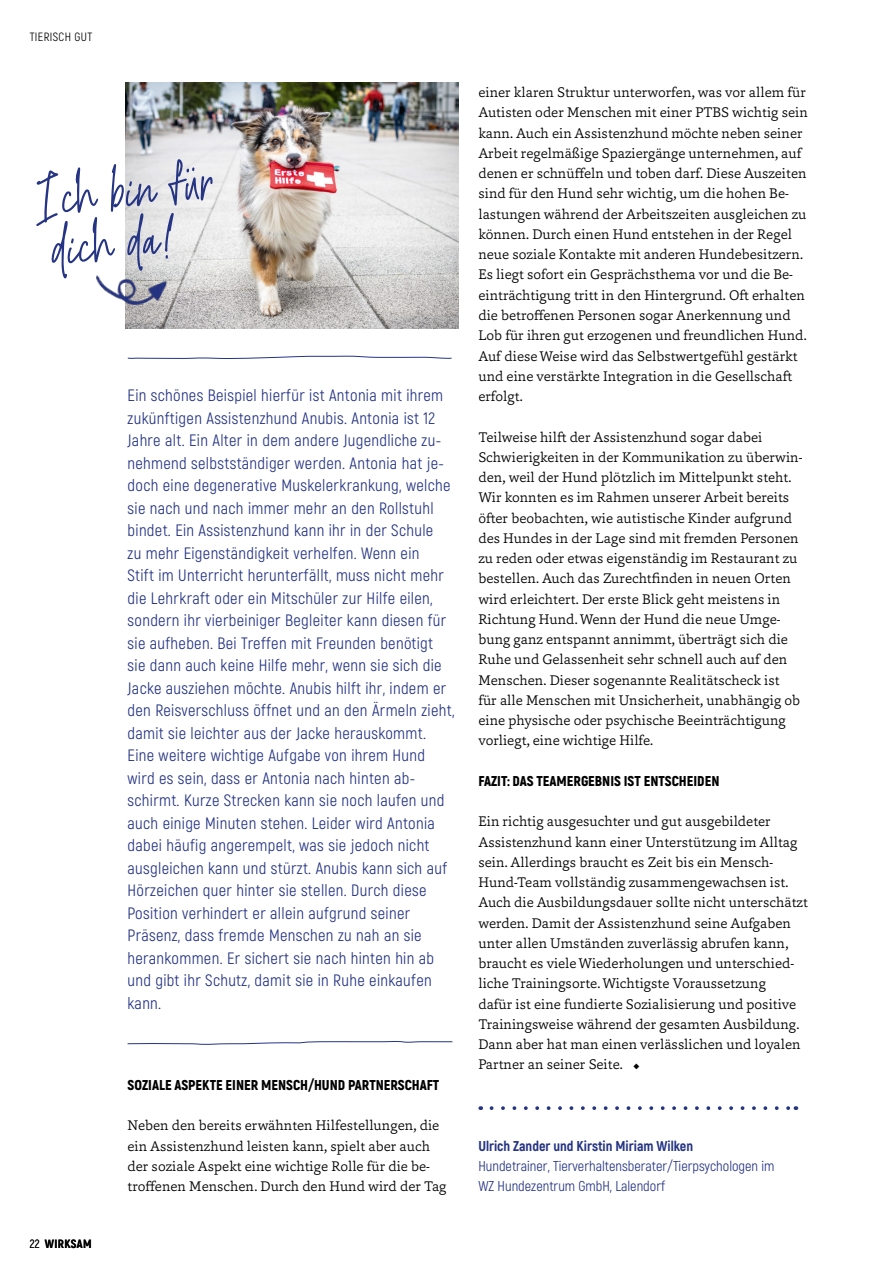
<style>
.page{position:relative;width:893px;height:1276px;background:#fff}
.page>*{position:absolute;margin:0;border:0;box-sizing:border-box;transform-origin:0 0}
.t1{font:69px/50.8px "River Jade";color:#253483}
.t2{font:16.5px/22.5px "Akrobat";letter-spacing:.02em;color:#253483}
.t3{font:300 14.25px/20.2px "Capita";color:#000}
.t4{font:14.25px/20.2px "Akrobat";color:#253483}
.t5{font:900 14.25px "Akrobat";color:#000}
.t6{font:800 14.25px "Akrobat";color:#253483}
.t7{font:12px "Akrobat";letter-spacing:.03em;color:#000}
.t8{font:800 12px "Akrobat";letter-spacing:.03em;color:#000}
.s1{font-weight:400}
.s2{font-family:"Minion Pro";font-weight:400}
</style>
<div class="page">
<svg style="left:127px;top:355px;width:325px;height:4px"></svg>
<svg style="left:127px;top:1041px;width:326px;height:4px"></svg>
<svg style="left:491px;top:1106px;width:305px;height:4px"></svg>
<img style="left:126px;top:83px;width:333px;height:245px">
<img style="left:96px;top:264px;width:76px;height:47px">
<p class="t7" style="left:30px;top:29px;width:64px">TIERISCH GUT</p>
<h1 class="t1" style="left:31px;top:176px;width:182px;rotate:-6deg">Ich bin für dich da!</h1>
<p class="t2" style="left:128px;top:384px;width:328px">Ein schönes Beispiel hierfür ist Antonia mit ihrem zukünftigen Assistenzhund Anubis. Antonia ist 12<br>Jahre alt. Ein Alter in dem andere Jugendliche zu&shy;nehmend selbstständiger werden. Antonia hat je&shy;doch eine degenerative Muskelerkrankung, welche sie nach und nach immer mehr an den Rollstuhl bindet. Ein Assistenzhund kann ihr in der Schule<br>zu mehr Eigenständigkeit verhelfen. Wenn ein<br>Stift im Unterricht herunterfällt, muss nicht mehr die Lehrkraft oder ein Mitschüler zur Hilfe eilen, sondern ihr vierbeiniger Begleiter kann diesen für sie aufheben. Bei Treffen mit Freunden benötigt sie dann auch keine Hilfe mehr, wenn sie sich die Jacke ausziehen möchte. Anubis hilft ihr, indem er den Reisverschluss öffnet und an den Ärmeln zieht, damit sie leichter aus der Jacke herauskommt.<br>Eine weitere wichtige Aufgabe von ihrem Hund wird es sein, dass er Antonia nach hinten ab&shy;schirmt. Kurze Strecken kann sie noch laufen und auch einige Minuten stehen. Leider wird Antonia dabei häufig angerempelt, was sie jedoch nicht ausgleichen kann und stürzt. Anubis kann sich auf Hörzeichen quer hinter sie stellen. Durch diese Position verhindert er allein aufgrund seiner Präsenz, dass fremde Menschen zu nah an sie herankommen. Er sichert sie nach hinten hin ab und gibt ihr Schutz, damit sie in Ruhe einkaufen kann.</p>
<p class="t8" style="left:30px;top:1236px;width:63px"><span class="s1">22</span> WIRKSAM</p>
<p class="t5" style="left:128px;top:1075px;width:313px">SOZIALE ASPEKTE EINER MENSCH/HUND PARTNERSCHAFT</p>
<p class="t3" style="left:128px;top:1115px;width:320px">Neben den bereits erwähnten Hilfestellungen, die ein Assistenzhund leisten kann, spielt aber auch der soziale Aspekt eine wichtige Rolle für die be&shy;troffenen Menschen. Durch den Hund wird der Tag</p>
<p class="t3" style="left:478px;top:82px;width:331px">einer klaren Struktur unterworfen, was vor allem für Autisten oder Menschen mit einer PTBS wichtig sein kann. Auch ein Assistenzhund möchte neben seiner Arbeit regelmäßige Spaziergänge unternehmen, auf denen er schnüffeln und toben darf. Diese Auszeiten sind für den Hund sehr wichtig, um die hohen Be&shy;lastungen während der Arbeitszeiten ausgleichen zu können. Durch einen Hund entstehen in der Regel neue soziale Kontakte mit anderen Hundebesitzern.<br>Es liegt sofort ein Gesprächsthema vor und die Be&shy;einträchtigung tritt in den Hintergrund. Oft erhalten die betroffenen Personen sogar Anerkennung und Lob für ihren gut erzogenen und freundlichen Hund.<br>Auf diese Weise wird das Selbstwertgefühl gestärkt und eine verstärkte Integration in die Gesellschaft erfolgt.</p>
<p class="t3" style="left:478px;top:426px;width:326px">Teilweise hilft der Assistenzhund sogar dabei Schwierigkeiten in der Kommunikation zu überwin&shy;den, weil der Hund plötzlich im Mittelpunkt steht.<br>Wir konnten es im Rahmen unserer Arbeit bereits öfter beobachten, wie autistische Kinder aufgrund des Hundes in der Lage sind mit fremden Personen zu reden oder etwas eigenständig im Restaurant zu bestellen. Auch das Zurechtfinden in neuen Orten wird erleichtert. Der erste Blick geht meistens in Richtung Hund. Wenn der Hund die neue Umge&shy;bung ganz entspannt annimmt, überträgt sich die Ruhe und Gelassenheit sehr schnell auch auf den Menschen. Dieser sogenannte Realitätscheck ist<br>für alle Menschen mit Unsicherheit, unabhängig ob eine physische oder psychische Beeinträchtigung vorliegt, eine wichtige Hilfe.</p>
<p class="t5" style="left:478px;top:771px;width:243px">FAZIT: DAS TEAMERGEBNIS IST ENTSCHEIDEN</p>
<p class="t3" style="left:478px;top:811px;width:331px">Ein richtig ausgesuchter und gut ausgebildeter Assistenzhund kann einer Unterstützung im Alltag sein. Allerdings braucht es Zeit bis ein Mensch-Hund-Team vollständig zusammengewachsen ist.<br>Auch die Ausbildungsdauer sollte nicht unterschätzt werden. Damit der Assistenzhund seine Aufgaben unter allen Umständen zuverlässig abrufen kann, braucht es viele Wiederholungen und unterschied&shy;liche Trainingsorte. Wichtigste Voraussetzung<br>dafür ist eine fundierte Sozialisierung und positive Trainingsweise während der gesamten Ausbildung.<br>Dann aber hat man einen verlässlichen und loyalen Partner an seiner Seite. <span class="s2">◆</span></p>
<p class="t6" style="left:478px;top:1136px;width:216px">Ulrich Zander und Kirstin Miriam Wilken</p>
<p class="t4" style="left:478px;top:1155px;width:298px">Hundetrainer, Tierverhaltensberater/Tierpsychologen im<br>WZ Hundezentrum GmbH, Lalendorf</p>
</div>
